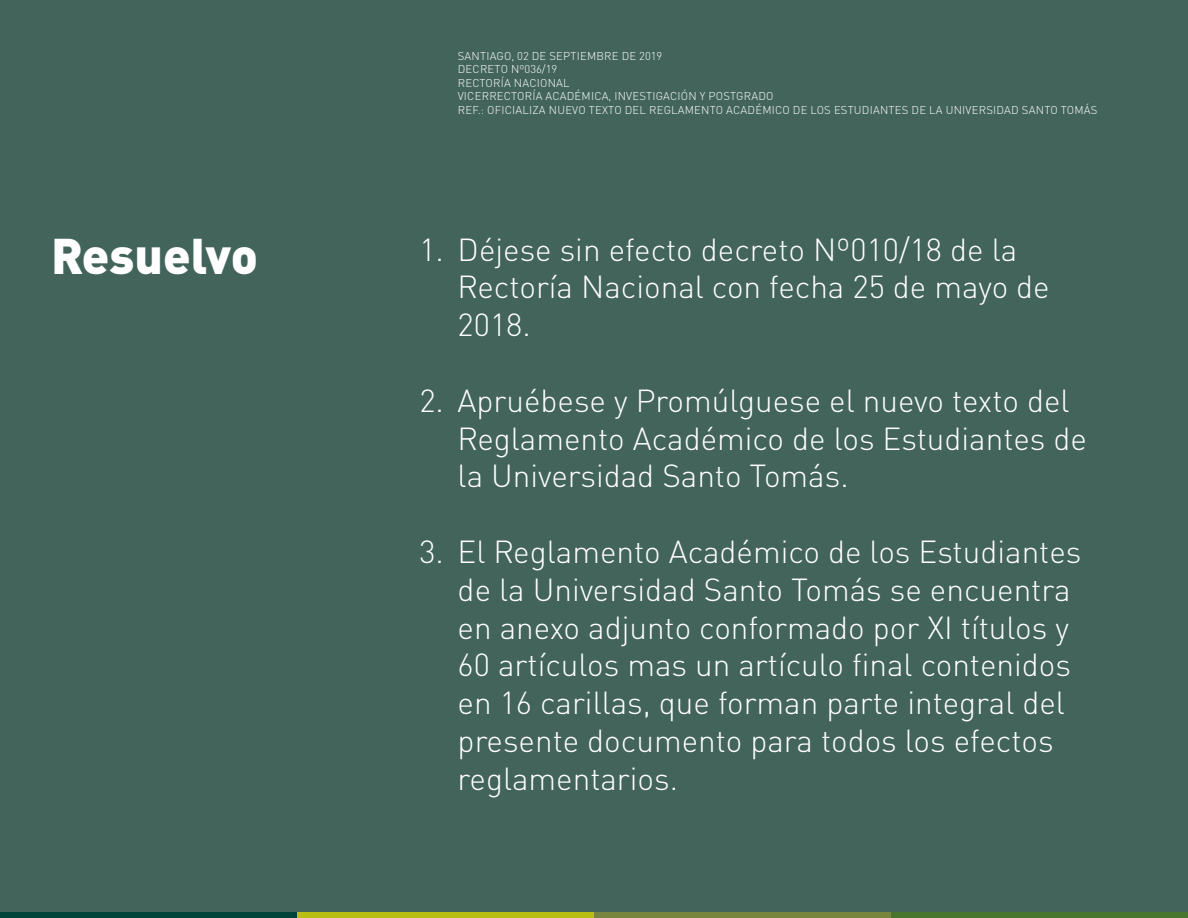
<style>
.page{position:relative;width:1188px;height:918px;background:#42645b}
.page>*{position:absolute;margin:0;border:0;box-sizing:border-box;transform-origin:0 0}
.t1{font:900 49.5px "DIN Pro";color:#fff}
.t2{font:300 31.5px/37.8px "DIN Pro";color:#fff}
.t3{font:300 11.25px/13.5px "DIN Pro";letter-spacing:.02em;color:#fff}
</style>
<div class="page">
<div style="left:0;top:913px;width:297px;height:5px;background:#004338"></div>
<div style="left:297px;top:913px;width:297px;height:5px;background:#b9be13"></div>
<div style="left:594px;top:913px;width:297px;height:5px;background:#78853c"></div>
<div style="left:891px;top:913px;width:297px;height:5px;background:#48762e"></div>
<h1 class="t1" style="left:51px;top:214px;width:209px">Resuelvo</h1>
<p class="t3" style="left:458px;top:48px;width:641px">SANTIAGO, 02 DE SEPTIEMBRE DE 2019<br>DECRETO Nº036/19<br>RECTORÍA NACIONAL<br>VICERRECTORÍA ACADÉMICA, INVESTIGACIÓN Y POSTGRADO<br>REF.: OFICIALIZA NUEVO TEXTO DEL REGLAMENTO ACADÉMICO DE LOS ESTUDIANTES DE LA UNIVERSIDAD SANTO TOMÁS</p>
<p class="t2" style="left:458px;top:228px;width:594px;text-indent:-38px">1. Déjese sin efecto decreto Nº010/18 de la<br>Rectoría Nacional con fecha 25 de mayo de<br>2018.</p>
<p class="t2" style="left:458px;top:379px;width:631px;text-indent:-38px">2. Apruébese y Promúlguese el nuevo texto del<br>Reglamento Académico de los Estudiantes de la Universidad Santo Tomás.</p>
<p class="t2" style="left:458px;top:530px;width:625px;text-indent:-38px">3. El Reglamento Académico de los Estudiantes de la Universidad Santo Tomás se encuentra en anexo adjunto conformado por XI títulos y 60 artículos mas un artículo final contenidos en 16 carillas, que forman parte integral del presente documento para todos los efectos reglamentarios.</p>
</div>
